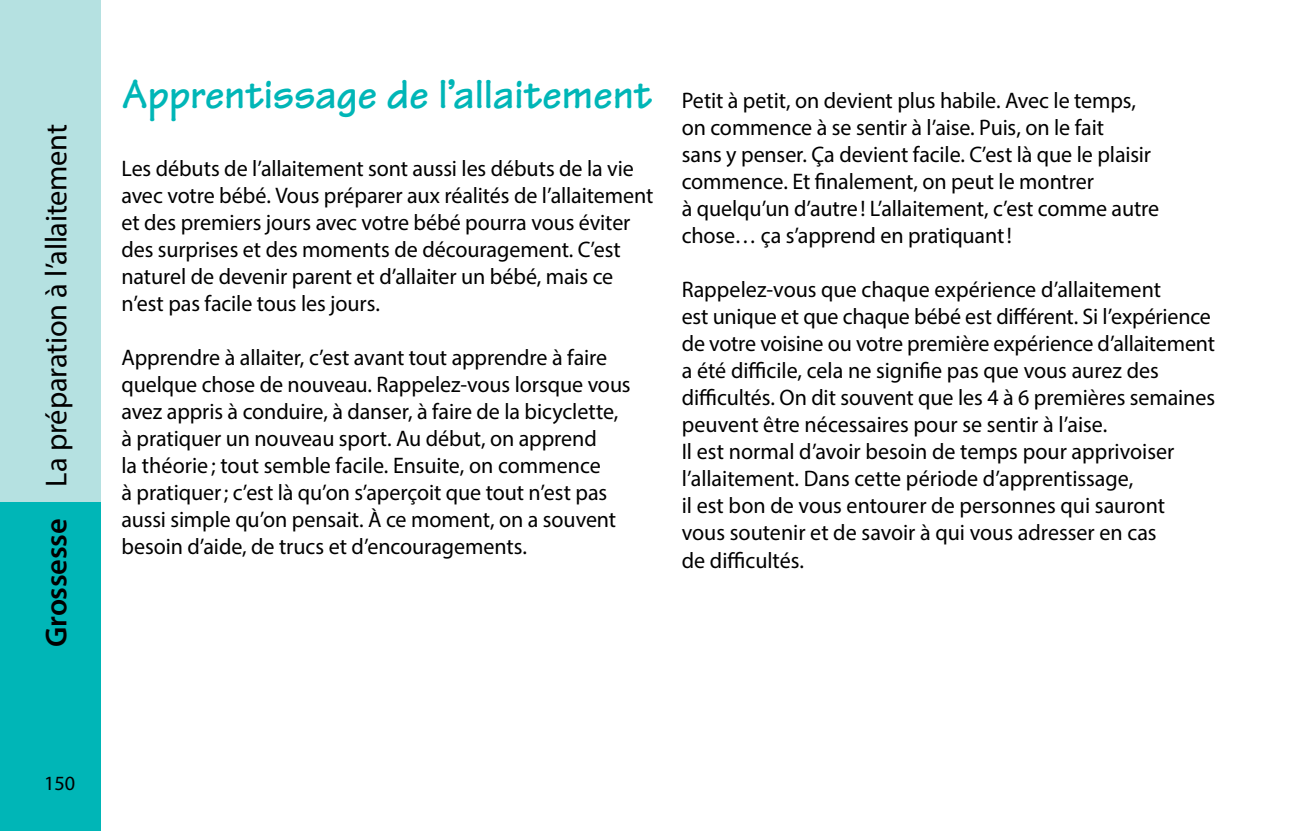
<style>
.page{position:relative;width:1296px;height:831px;background:#fff}
.page>*{position:absolute;margin:0;border:0;box-sizing:border-box;transform-origin:0 0}
.t1{font:700 42.75px "Tekton";letter-spacing:-.005em;color:#00b6b7}
.t2{font:30.38px "Myriad Pro";letter-spacing:-.01em;color:#000}
.t3{font:600 30.38px "Myriad Pro";letter-spacing:-.005em;color:#000}
.t4{font:22.5px/27px "Myriad Pro";letter-spacing:-.005em;color:#000}
.t5{font:20.25px "Myriad Pro";color:#000}
</style>
<div class="page">
<div style="left:0;top:0;width:100px;height:502px;background:#b5e1e1"></div>
<div style="left:0;top:502px;width:100px;height:328px;background:#00b6b7"></div>
<h2 class="t2" style="left:38px;top:486px;width:364px;rotate:-90deg">La préparation à l’allaitement</h2>
<h2 class="t3" style="left:37px;top:647px;width:130px;rotate:-90deg">Grossesse</h2>
<h1 class="t1" style="left:122px;top:67px;width:532px">Apprentissage de l’allaitement</h1>
<p class="t4" style="left:122px;top:154px;width:533px">Les débuts de l’allaitement sont aussi les débuts de la vie avec votre bébé. Vous préparer aux réalités de l’allaitement et des premiers jours avec votre bébé pourra vous éviter des surprises et des moments de découragement. C’est naturel de devenir parent et d’allaiter un bébé, mais ce n’est pas facile tous les jours.</p>
<p class="t4" style="left:122px;top:343px;width:511px">Apprendre à allaiter, c’est avant tout apprendre à faire quelque chose de nouveau. Rappelez‑vous lorsque vous avez appris à conduire, à danser, à faire de la bicyclette, à pratiquer un nouveau sport. Au début, on apprend<br>la théorie ; tout semble facile. Ensuite, on commence<br>à pratiquer; c’est là qu’on s’aperçoit que tout n’est pas aussi simple qu’on pensait. À ce moment, on a souvent besoin d’aide, de trucs et d’encouragements.</p>
<p class="t4" style="left:682px;top:87px;width:479px">Petit à petit, on devient plus habile. Avec le temps, on commence à se sentir à l’aise. Puis, on le fait<br>sans y penser. Ça devient facile. C’est là que le plaisir commence. Et finalement, on peut le montrer<br>à quelqu’un d’autre! L’allaitement, c’est comme autre chose… ça s’apprend en pratiquant!</p>
<p class="t4" style="left:682px;top:276px;width:535px">Rappelez‑vous que chaque expérience d’allaitement<br>est unique et que chaque bébé est différent. Si l’expérience de votre voisine ou votre première expérience d’allaitement a été difficile, cela ne signifie pas que vous aurez des difficultés. On dit souvent que les 4 à 6 premières semaines peuvent être nécessaires pour se sentir à l’aise.<br>Il est normal d’avoir besoin de temps pour apprivoiser l’allaitement. Dans cette période d’apprentissage,<br>il est bon de vous entourer de personnes qui sauront<br>vous soutenir et de savoir à qui vous adresser en cas<br>de difficultés.</p>
<p class="t5" style="left:44px;top:770px;width:33px">150</p>
</div>
